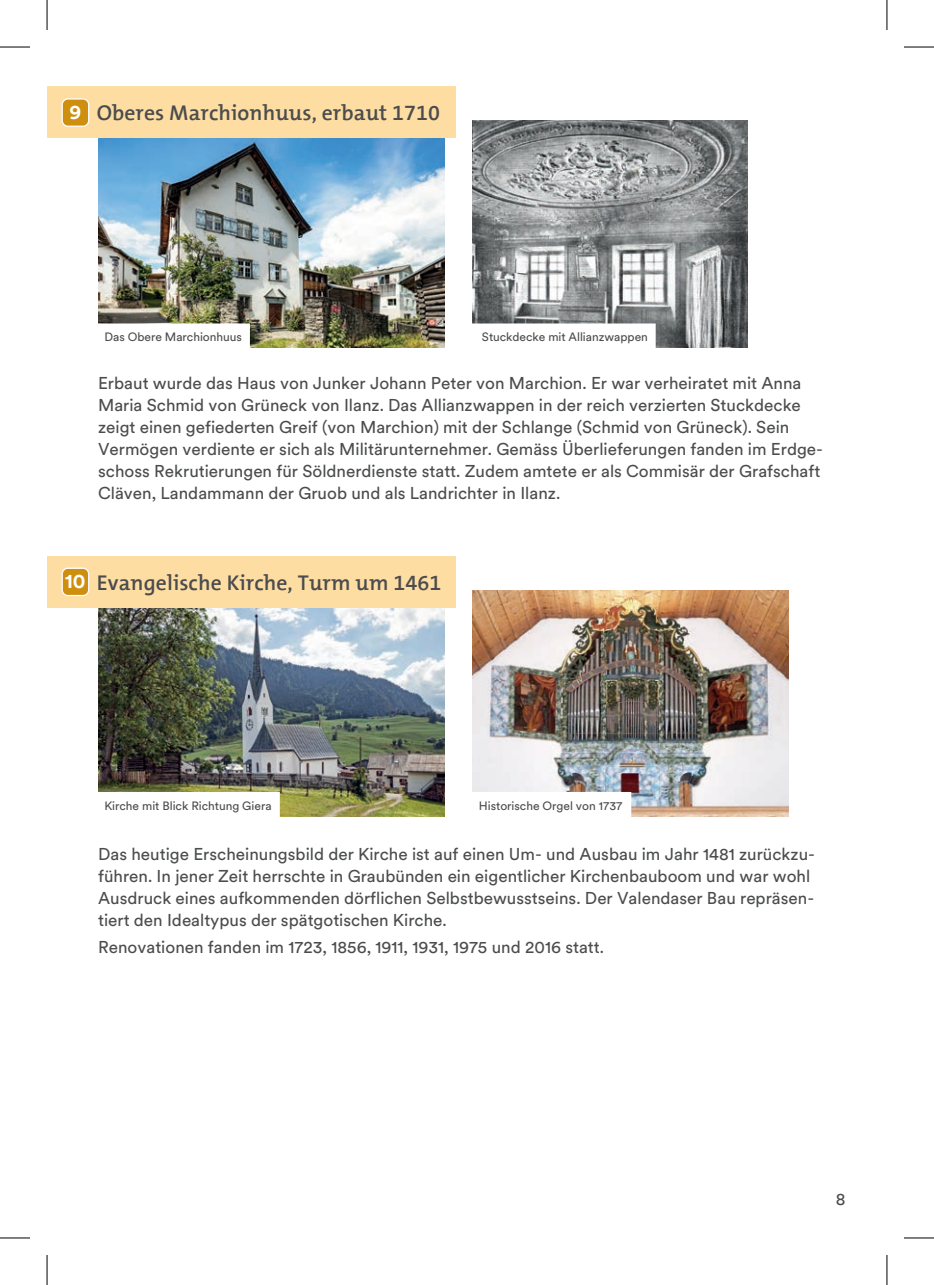
<style>
.page{position:relative;width:934px;height:1285px;background:#fff}
.page>*{position:absolute;margin:0;border:0;box-sizing:border-box;transform-origin:0 0}
.t1{font:600 21.6px "The Mix B";letter-spacing:.005em;color:#4b4c4d}
.t2{font:17px/22px "Circulargraubuenden";color:#4b4c4d}
.t3{font:12px "Circulargraubuenden";letter-spacing:-.005em;color:#4b4c4d}
.s1{font-family:"Circulargraubuenden";font-weight:700;font-size:20.2px;color:#fff}
</style>
<div class="page">
<img style="left:98px;top:607px;width:346px;height:210px">
<img style="left:472px;top:590px;width:315px;height:227px">
<div style="left:47px;top:556px;width:408px;height:51px;background:#fedda3"></div>
<div style="left:62px;top:568px;width:27px;height:27px;background:#ce8f0f;border-radius:6px"></div>
<div style="left:62px;top:567px;width:27px;height:29px;border:1px solid #fff;border-radius:6px"></div>
<div style="left:98px;top:793px;width:181px;height:25px;background:#fff"></div>
<div style="left:472px;top:793px;width:158px;height:25px;background:#fff"></div>
<img style="left:98px;top:138px;width:346px;height:209px">
<img style="left:472px;top:121px;width:275px;height:226px">
<div style="left:47px;top:87px;width:408px;height:51px;background:#fedda3"></div>
<div style="left:62px;top:99px;width:27px;height:27px;background:#ce8f0f;border-radius:6px"></div>
<div style="left:62px;top:98px;width:27px;height:29px;border:1px solid #fff;border-radius:6px"></div>
<div style="left:98px;top:324px;width:151px;height:25px;background:#fff"></div>
<div style="left:97px;top:323px;width:153px;height:27px;border:2px solid #fff"></div>
<div style="left:472px;top:324px;width:182px;height:25px;background:#fff"></div>
<div style="left:471px;top:323px;width:184px;height:27px;border:2px solid #fff"></div>
<hr style="left:0;top:47px;width:30px;height:1px;background:#000">
<hr style="left:903px;top:47px;width:30px;height:1px;background:#000">
<hr style="left:0;top:1237px;width:30px;height:1px;background:#000">
<hr style="left:903px;top:1237px;width:30px;height:1px;background:#000">
<hr style="left:47px;top:0;width:1px;height:30px;background:#000">
<hr style="left:47px;top:1255px;width:1px;height:30px;background:#000">
<hr style="left:886px;top:0;width:1px;height:30px;background:#000">
<hr style="left:886px;top:1255px;width:1px;height:30px;background:#000">
<p class="t1" style="left:69px;top:99px;width:372px"><span class="s1">9</span> Oberes Marchionhuus, erbaut 1710</p>
<p class="t3" style="left:104px;top:329px;width:139px">Das Obere Marchionhuus</p>
<p class="t3" style="left:481px;top:329px;width:167px">Stuckdecke mit Allianzwappen</p>
<p class="t2" style="left:98px;top:371px;width:726px">Erbaut wurde das Haus von Junker Johann Peter von Marchion. Er war verheiratet mit Anna Maria Schmid von Grüneck von Ilanz. Das Allianzwappen in der reich verzierten Stuckdecke zeigt einen gefiederten Greif (von Marchion) mit der Schlange (Schmid von Grüneck). Sein Vermögen verdiente er sich als Militärunternehmer. Gemäss Überlieferungen fanden im Erdge&shy;schoss Rekrutierungen für Söldnerdienste statt. Zudem amtete er als Commisär der Grafschaft Cläven, Landammann der Gruob und als Landrichter in Ilanz.</p>
<p class="t1" style="left:65px;top:568px;width:377px"><span class="s1">10</span> Evangelische Kirche, Turm um 1461</p>
<p class="t3" style="left:104px;top:797px;width:169px">Kirche mit Blick Richtung Giera</p>
<p class="t3" style="left:478px;top:797px;width:145px">Historische Orgel von 1737</p>
<p class="t2" style="left:98px;top:842px;width:718px">Das heutige Erscheinungsbild der Kirche ist auf einen Um- und Ausbau im Jahr 1481 zurückzu&shy;führen. In jener Zeit herrschte in Graubünden ein eigentlicher Kirchenbauboom und war wohl Ausdruck eines aufkommenden dörflichen Selbstbewusstseins. Der Valendaser Bau repräsen&shy;tiert den Idealtypus der spätgotischen Kirche.</p>
<p class="t2" style="left:98px;top:935px;width:507px">Renovationen fanden im 1723, 1856, 1911, 1931, 1975 und 2016 statt.</p>
<p class="t2" style="left:835px;top:1187px;width:11px">8</p>
</div>
